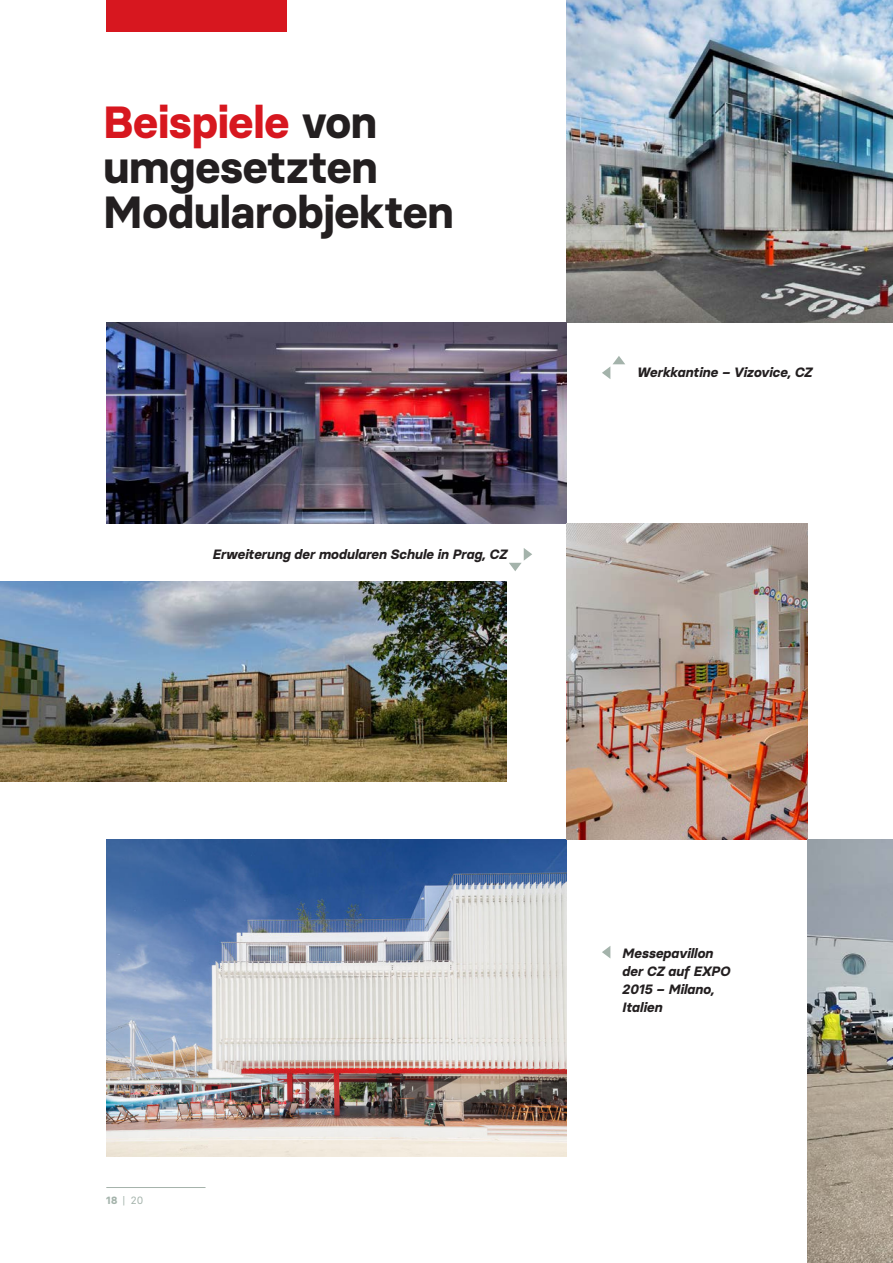
<style>
.page{position:relative;width:893px;height:1263px;background:#fff}
.page>*{position:absolute;margin:0;border:0;box-sizing:border-box;transform-origin:0 0}
.t1{font:700 45px/45px "Basier Square";letter-spacing:-.005em;color:#231f20}
.t2{font:italic 700 13.5px/18px "Basier Square";letter-spacing:.005em;color:#231f20}
.t3{font:10.5px "Basier Square";color:#a4b3ab}
.s1{color:#d7171f}
.s2{font-weight:700}
</style>
<div class="page">
<img style="left:106px;top:840px;width:461px;height:317px">
<img style="left:567px;top:0;width:326px;height:322px">
<img style="left:106px;top:322px;width:461px;height:201px">
<img style="left:0;top:581px;width:507px;height:201px">
<img style="left:567px;top:523px;width:241px;height:316px">
<img style="left:808px;top:840px;width:85px;height:423px">
<div style="left:106px;top:0;width:181px;height:32px;background:#d7171f"></div>
<svg style="left:602px;top:946px;width:8px;height:12px"></svg>
<svg style="left:509px;top:548px;width:23px;height:23px"></svg>
<svg style="left:602px;top:356px;width:23px;height:23px"></svg>
<hr style="left:106px;top:1187px;width:100px;height:1px;background:#a4b3ab">
<p class="t1" style="left:103px;top:99px;width:352px"><span class="s1">Beispiele</span> von umgesetzten<br>Modularobjekten</p>
<p class="t2" style="left:212px;top:545px;width:296px">Erweiterung der modularen Schule in Prag, CZ</p>
<p class="t2" style="left:637px;top:363px;width:177px">Werkkantine – Vizovice, CZ</p>
<p class="t3" style="left:106px;top:1194px;width:39px"><span class="s2">18</span> | 20</p>
<p class="t2" style="left:622px;top:943px;width:109px">Messepavillon der CZ auf EXPO<br>2015 – Milano,<br>Italien</p>
</div>
